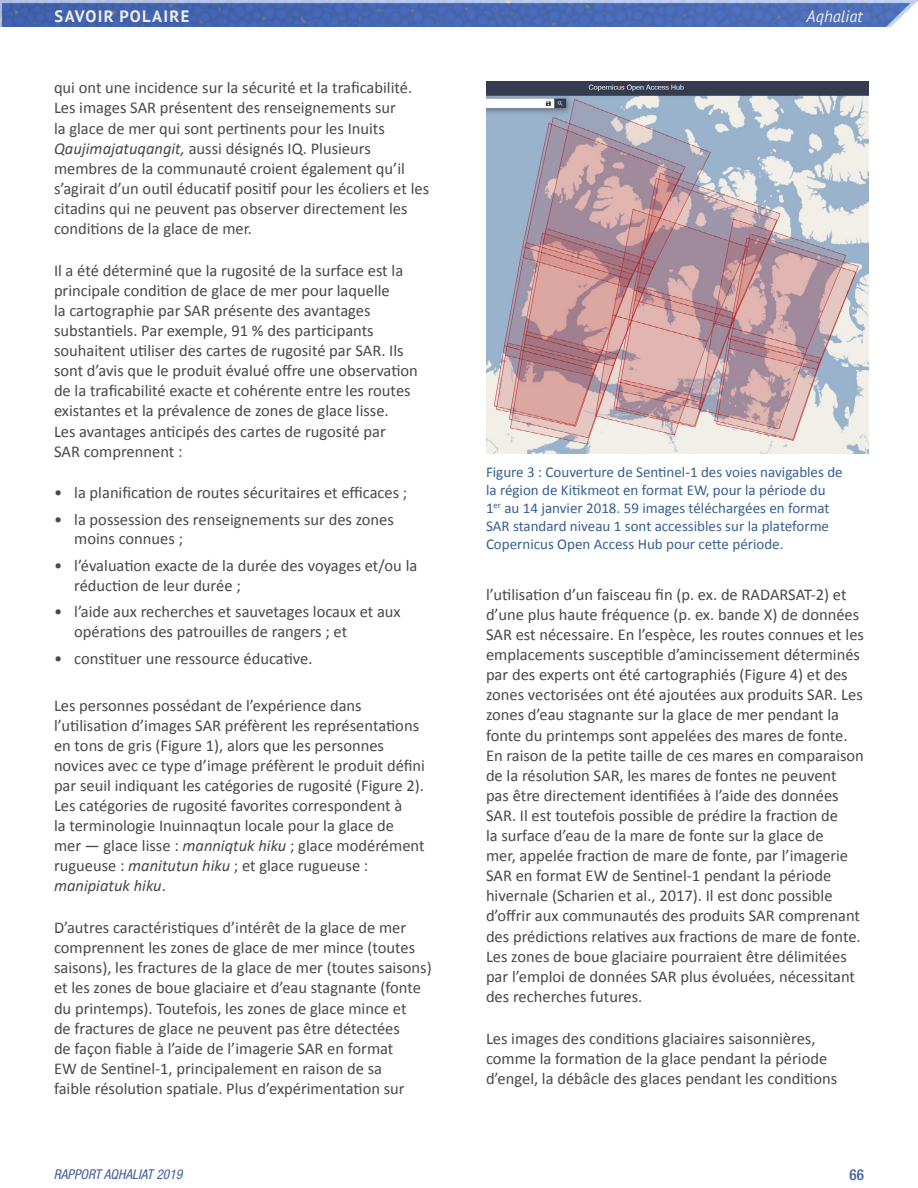
<style>
.page{position:relative;width:918px;height:1188px;background:#fff}
.page>*{position:absolute;margin:0;border:0;box-sizing:border-box;transform-origin:0 0}
.t1{font:16.5px/20.1px "Calibri";color:#4a4747}
.t2{font:700 16.5px "PT Sans";letter-spacing:.08em;color:#ededed}
.t3{font:italic 16.5px "PT Sans";color:#ededed}
.t4{font:15px/18px "Calibri";color:#365f91}
.t5{font:500 condensed 15px "Helvetica Neue LT Std";color:#415f9f}
.t6{font:italic condensed 13.5px "Helvetica Neue LT Std";color:#415f9f}
.s1{font-style:italic}
</style>
<div class="page">
<img style="left:0;top:0;width:917px;height:27px">
<img style="left:486px;top:81px;width:382px;height:372px">
<p class="t2" style="left:55px;top:5px;width:136px">SAVOIR POLAIRE</p>
<p class="t3" style="left:807px;top:6px;width:58px">Aqhaliat</p>
<p class="t1" style="left:54px;top:78px;width:377px">qui ont une incidence sur la sécurité et la traficabilité.<br>Les images SAR présentent des renseignements sur<br>la glace de mer qui sont pertinents pour les Inuits <span class="s1">Qaujimajatuqangit,</span> aussi désignés IQ. Plusieurs membres de la communauté croient également qu’il s’agirait d’un outil éducatif positif pour les écoliers et les citadins qui ne peuvent pas observer directement les conditions de la glace de mer.</p>
<p class="t1" style="left:54px;top:260px;width:365px">Il a été déterminé que la rugosité de la surface est la principale condition de glace de mer pour laquelle<br>la cartographie par SAR présente des avantages substantiels. Par exemple, 91 % des participants souhaitent utiliser des cartes de rugosité par SAR. Ils sont d’avis que le produit évalué offre une observation de la traficabilité exacte et cohérente entre les routes existantes et la prévalence de zones de glace lisse.<br>Les avantages anticipés des cartes de rugosité par<br>SAR comprennent :</p>
<p class="t1" style="left:54px;top:483px;width:355px">• la planification de routes sécuritaires et efficaces ;</p>
<p class="t1" style="left:74px;top:509px;width:321px;text-indent:-20px">• la possession des renseignements sur des zones moins connues ;</p>
<p class="t1" style="left:74px;top:556px;width:345px;text-indent:-20px">• l’évaluation exacte de la durée des voyages et/ou la réduction de leur durée ;</p>
<p class="t1" style="left:74px;top:602px;width:328px;text-indent:-20px">• l’aide aux recherches et sauvetages locaux et aux opérations des patrouilles de rangers ; et</p>
<p class="t1" style="left:54px;top:648px;width:260px">• constituer une ressource éducative.</p>
<p class="t1" style="left:54px;top:695px;width:373px">Les personnes possédant de l’expérience dans l’utilisation d’images SAR préfèrent les représentations en tons de gris (Figure 1), alors que les personnes novices avec ce type d’image préfèrent le produit défini par seuil indiquant les catégories de rugosité (Figure 2).<br>Les catégories de rugosité favorites correspondent à<br>la terminologie Inuinnaqtun locale pour la glace de mer — glace lisse : <span class="s1">manniqtuk hiku</span> ; glace modérément rugueuse : <span class="s1">manitutun hiku</span> ; et glace rugueuse : <span class="s1">manipiatuk hiku</span>.</p>
<p class="t1" style="left:54px;top:918px;width:379px">D’autres caractéristiques d’intérêt de la glace de mer comprennent les zones de glace de mer mince (toutes saisons), les fractures de la glace de mer (toutes saisons) et les zones de boue glaciaire et d’eau stagnante (fonte du printemps). Toutefois, les zones de glace mince et<br>de fractures de glace ne peuvent pas être détectées<br>de façon fiable à l’aide de l’imagerie SAR en format<br>EW de Sentinel-1, principalement en raison de sa<br>faible résolution spatiale. Plus d’expérimentation sur</p>
<p class="t4" style="left:486px;top:463px;width:358px">Figure 3 : Couverture de Sentinel-1 des voies navigables de la région de Kitikmeot en format EW, pour la période du 1<sup>er</sup> au 14 janvier 2018. 59 images téléchargées en format SAR standard niveau 1 sont accessibles sur la plateforme Copernicus Open Access Hub pour cette période.</p>
<p class="t1" style="left:486px;top:584px;width:380px">l’utilisation d’un faisceau fin (p. ex. de RADARSAT-2) et d’une plus haute fréquence (p. ex. bande X) de données SAR est nécessaire. En l’espèce, les routes connues et les emplacements susceptible d’amincissement déterminés par des experts ont été cartographiés (Figure 4) et des zones vectorisées ont été ajoutées aux produits SAR. Les zones d’eau stagnante sur la glace de mer pendant la fonte du printemps sont appelées des mares de fonte.<br>En raison de la petite taille de ces mares en comparaison de la résolution SAR, les mares de fontes ne peuvent<br>pas être directement identifiées à l’aide des données SAR. Il est toutefois possible de prédire la fraction de<br>la surface d’eau de la mare de fonte sur la glace de<br>mer, appelée fraction de mare de fonte, par l’imagerie SAR en format EW de Sentinel-1 pendant la période hivernale (Scharien et al., 2017). Il est donc possible d’offrir aux communautés des produits SAR comprenant des prédictions relatives aux fractions de mare de fonte.<br>Les zones de boue glaciaire pourraient être délimitées par l’emploi de données SAR plus évoluées, nécessitant des recherches futures.</p>
<p class="t1" style="left:486px;top:1028px;width:353px">Les images des conditions glaciaires saisonnières, comme la formation de la glace pendant la période d’engel, la débâcle des glaces pendant les conditions</p>
<p class="t6" style="left:54px;top:1167px;width:130px">RAPPORT AQHALIAT 2019</p>
<p class="t5" style="left:850px;top:1166px;width:16px">66</p>
</div>
